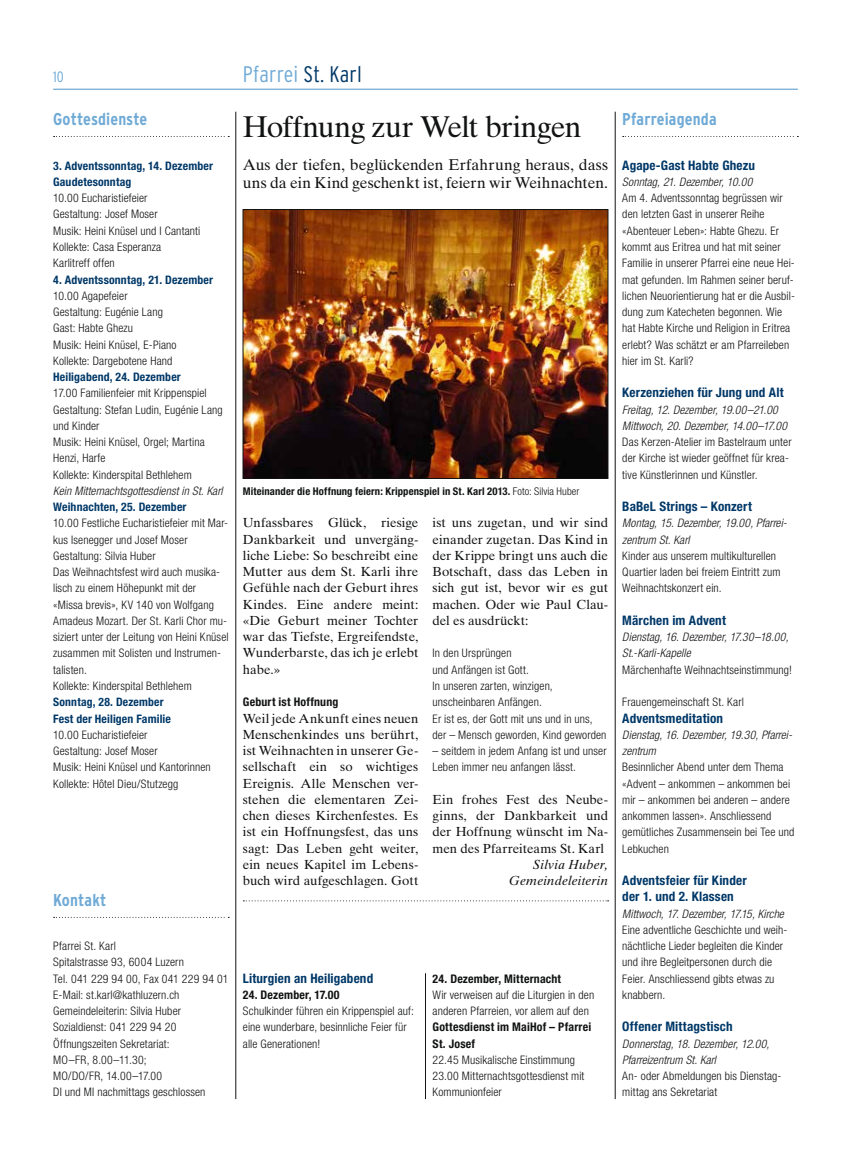
<style>
.page{position:relative;width:851px;height:1170px;background:#fff}
.page>*{position:absolute;margin:0;border:0;box-sizing:border-box;transform-origin:0 0}
.t1{font:30px "Times Ten LT Std";letter-spacing:-.025em;color:#111212}
.t2{font:300 condensed 22.5px "Interstate";letter-spacing:.01em;color:#70aad6}
.t3{font:700 condensed 17.12px "Interstate";letter-spacing:.005em;color:#70aad6}
.t4{font:15.62px/18.8px "Times Ten LT Std";color:#111212}
.t5{font:300 condensed 15px "Interstate";color:#70aad6}
.t6{font:13.12px/16.2px "Times Ten LT Std";color:#111212;text-align:justify}
.t7{font:700 condensed 13.12px/16.2px "Helvetica Neue LT Std";letter-spacing:.015em;color:#003868}
.t8{font:italic 13.12px/16.2px "Times Ten LT Std";letter-spacing:.01em;color:#111212;text-align:right}
.t9{font:700 condensed 11.88px/16.2px "Helvetica Neue LT Std";letter-spacing:.015em;color:#111212}
.t10{font:300 condensed 11.75px/16.2px "Helvetica Neue LT Std";letter-spacing:.01em;color:#111212}
.t11{font:italic 300 condensed 11.75px/16.2px "Helvetica Neue LT Std";letter-spacing:.01em;color:#111212}
.t12{font:700 condensed 11.75px/16.2px "Helvetica Neue LT Std";letter-spacing:.015em;color:#003868}
.t13{font:700 condensed 11.62px "Helvetica Neue LT Std";letter-spacing:.015em;color:#003868}
.t14{font:700 condensed 10.62px "Helvetica Neue LT Std";letter-spacing:.015em;color:#111212}
.s1{color:#003868}
.s2{font-weight:300}
</style>
<div class="page">
<svg style="left:622px;top:136px;width:176px;height:1px"></svg>
<hr style="left:53px;top:89px;width:744px;height:1px;background:#70aad6">
<svg style="left:54px;top:136px;width:175px;height:1px"></svg>
<hr style="left:235px;top:112px;width:1px;height:986px;background:#111212">
<hr style="left:615px;top:112px;width:1px;height:986px;background:#111212">
<svg style="left:54px;top:916px;width:175px;height:1px"></svg>
<svg style="left:243px;top:900px;width:365px;height:1px"></svg>
<hr style="left:425px;top:973px;width:1px;height:125px;background:#111212">
<img style="left:245px;top:211px;width:361px;height:265px">
<div style="left:243px;top:209px;width:365px;height:269px;border:1px solid #111212"></div>
<p class="t5" style="left:53px;top:68px;width:12px">10</p>
<h2 class="t2" style="left:243px;top:62px;width:120px">Pfarrei <span class="s1">St. Karl</span></h2>
<h3 class="t3" style="left:53px;top:110px;width:96px">Gottesdienste</h3>
<p class="t12" style="left:53px;top:157px;width:161px">3. Adventssonntag, 14. Dezember<br>Gaudetesonntag</p>
<p class="t10" style="left:53px;top:190px;width:149px">10.00 Eucharistiefeier<br>Gestaltung: Josef Moser<br>Musik: Heini Knüsel und I Cantanti<br>Kollekte: Casa Esperanza<br>Karlitreff offen</p>
<p class="t12" style="left:53px;top:271px;width:161px">4. Adventssonntag, 21. Dezember</p>
<p class="t10" style="left:53px;top:287px;width:125px">10.00 Agapefeier<br>Gestaltung: Eugénie Lang<br>Gast: Habte Ghezu<br>Musik: Heini Knüsel, E-Piano<br>Kollekte: Dargebotene Hand</p>
<p class="t12" style="left:53px;top:368px;width:129px">Heiligabend, 24. Dezember</p>
<p class="t10" style="left:53px;top:385px;width:171px">17.00 Familienfeier mit Krippenspiel<br>Gestaltung: Stefan Ludin, Eugénie Lang und Kinder<br>Musik: Heini Knüsel, Orgel; Martina<br>Henzi, Harfe<br>Kollekte: Kinderspital Bethlehem</p>
<p class="t11" style="left:53px;top:483px;width:171px">Kein Mitternachtsgottesdienst in St. Karl</p>
<p class="t12" style="left:53px;top:498px;width:135px">Weihnachten, 25. Dezember</p>
<p class="t10" style="left:53px;top:515px;width:177px">10.00 Festliche Eucharistiefeier mit Mar&shy;kus Isenegger und Josef Moser Gestaltung: Silvia Huber<br>Das Weihnachtsfest wird auch musika&shy;lisch zu einem Höhepunkt mit der «Missa brevis», KV 140 von Wolfgang Amadeus Mozart. Der St. Karli Chor mu&shy;siziert unter der Leitung von Heini Knüsel zusammen mit Solisten und Instrumen&shy;talisten.<br>Kollekte: Kinderspital Bethlehem</p>
<p class="t13" style="left:53px;top:695px;width:112px">Sonntag, 28. Dezember</p>
<p class="t12" style="left:53px;top:710px;width:119px">Fest der Heiligen Familie</p>
<p class="t10" style="left:53px;top:726px;width:159px">10.00 Eucharistiefeier<br>Gestaltung: Josef Moser<br>Musik: Heini Knüsel und Kantorinnen<br>Kollekte: Hôtel Dieu/Stutzegg</p>
<h1 class="t1" style="left:243px;top:109px;width:340px">Hoffnung zur Welt bringen</h1>
<h3 class="t4" style="left:243px;top:155px;width:366px">Aus der tiefen, beglückenden Erfahrung heraus, dass uns da ein Kind geschenkt ist, feiern wir Weihnachten.</h3>
<p class="t14" style="left:243px;top:484px;width:338px">Miteinander die Hoffnung feiern: Krippenspiel in St. Karl 2013. <span class="s2">Foto: Silvia Huber</span></p>
<p class="t6" style="left:243px;top:514px;width:177px">Unfassbares Glück, riesige Dankbarkeit und unvergäng&shy;liche Liebe: So beschreibt eine Mutter aus dem St. Karli ihre Gefühle nach der Geburt ihres Kindes. Eine andere meint: «Die Geburt meiner Tochter war das Tiefste, Ergreifendste, Wunderbarste, das ich je erlebt habe.»</p>
<p class="t9" style="left:243px;top:693px;width:97px">Geburt ist Hoffnung</p>
<p class="t6" style="left:243px;top:709px;width:177px">Weil jede Ankunft eines neuen Menschenkindes uns berührt, ist Weihnachten in unserer Ge&shy;sellschaft ein so wichtiges Ereignis. Alle Menschen ver&shy;stehen die elementaren Zei&shy;chen dieses Kirchenfestes. Es ist ein Hoffnungsfest, das uns sagt: Das Leben geht weiter, ein neues Kapitel im Lebens&shy;buch wird aufgeschlagen. Gott</p>
<p class="t6" style="left:432px;top:514px;width:177px">ist uns zugetan, und wir sind einander zugetan. Das Kind in der Krippe bringt uns auch die Botschaft, dass das Leben in sich gut ist, bevor wir es gut machen. Oder wie Paul Clau&shy;del es ausdrückt:</p>
<p class="t10" style="left:432px;top:645px;width:175px">In den Ursprüngen<br>und Anfängen ist Gott.<br>In unseren zarten, winzigen, unscheinbaren Anfängen.<br>Er ist es, der Gott mit uns und in uns, der – Mensch geworden, Kind geworden</p>
<p class="t10" style="left:432px;top:742px;width:175px">– seitdem in jedem Anfang ist und unser<br>Leben immer neu anfangen lässt.</p>
<p class="t6" style="left:432px;top:791px;width:177px">Ein frohes Fest des Neube&shy;ginns, der Dankbarkeit und der Hoffnung wünscht im Na&shy;men des Pfarreiteams St. Karl</p>
<p class="t8" style="left:509px;top:856px;width:101px">Silvia Huber,<br>Gemeindeleiterin</p>
<h3 class="t3" style="left:53px;top:890px;width:55px">Kontakt</h3>
<p class="t10" style="left:53px;top:937px;width:177px">Pfarrei St. Karl<br>Spitalstrasse 93, 6004 Luzern<br>Tel. 041 229 94 00, Fax 041 229 94 01<br>E-Mail: st.karl@kathluzern.ch<br>Gemeindeleiterin: Silvia Huber<br>Sozialdienst: 041 229 94 20<br>Öffnungszeiten Sekretariat:<br>MO–FR, 8.00–11.30;<br>MO/DO/FR, 14.00–17.00<br>DI und MI nachmittags geschlossen</p>
<p class="t7" style="left:243px;top:969px;width:132px">Liturgien an Heiligabend</p>
<p class="t9" style="left:243px;top:986px;width:98px">24. Dezember, 17.00</p>
<p class="t10" style="left:243px;top:1002px;width:173px">Schulkinder führen ein Krippenspiel auf: eine wunderbare, besinnliche Feier für alle Generationen!</p>
<p class="t9" style="left:432px;top:970px;width:130px">24. Dezember, Mitternacht</p>
<p class="t10" style="left:432px;top:986px;width:163px">Wir verweisen auf die Liturgien in den anderen Pfarreien, vor allem auf den</p>
<p class="t9" style="left:432px;top:1018px;width:160px">Gottesdienst im MaiHof – Pfarrei<br>St. Josef</p>
<p class="t10" style="left:432px;top:1051px;width:153px">22.45 Musikalische Einstimmung<br>23.00 Mitternachtsgottesdienst mit<br>Kommunionfeier</p>
<h3 class="t3" style="left:622px;top:110px;width:96px">Pfarreiagenda</h3>
<p class="t7" style="left:622px;top:157px;width:134px">Agape-Gast Habte Ghezu</p>
<p class="t11" style="left:622px;top:174px;width:132px">Sonntag, 21. Dezember, 10.00</p>
<p class="t10" style="left:622px;top:190px;width:174px">Am 4. Adventssonntag begrüssen wir den letzten Gast in unserer Reihe «Abenteuer Leben»: Habte Ghezu. Er kommt aus Eritrea und hat mit seiner Familie in unserer Pfarrei eine neue Hei&shy;mat gefunden. Im Rahmen seiner beruf&shy;lichen Neuorientierung hat er die Ausbil&shy;dung zum Katecheten begonnen. Wie hat Habte Kirche und Religion in Eritrea erlebt? Was schätzt er am Pfarreileben hier im St. Karli?</p>
<p class="t7" style="left:622px;top:384px;width:163px">Kerzenziehen für Jung und Alt</p>
<p class="t11" style="left:622px;top:401px;width:166px">Freitag, 12. Dezember, 19.00–21.00<br>Mittwoch, 20. Dezember, 14.00–17.00</p>
<p class="t10" style="left:622px;top:433px;width:171px">Das Kerzen-Atelier im Bastelraum unter der Kirche ist wieder geöffnet für krea&shy;tive Künstlerinnen und Künstler.</p>
<p class="t7" style="left:622px;top:498px;width:131px">BaBeL Strings – Konzert</p>
<p class="t11" style="left:622px;top:515px;width:166px">Montag, 15. Dezember, 19.00, Pfarrei&shy;zentrum St. Karl</p>
<p class="t10" style="left:622px;top:547px;width:160px">Kinder aus unserem multikulturellen<br>Quartier laden bei freiem Eintritt zum<br>Weihnachtskonzert ein.</p>
<p class="t7" style="left:622px;top:612px;width:105px">Märchen im Advent</p>
<p class="t11" style="left:622px;top:629px;width:168px">Dienstag, 16. Dezember, 17.30–18.00,<br>St.-Karli-Kapelle</p>
<p class="t10" style="left:622px;top:661px;width:171px">Märchenhafte Weihnachtseinstimmung!</p>
<p class="t10" style="left:622px;top:693px;width:123px">Frauengemeinschaft St. Karl</p>
<p class="t7" style="left:622px;top:709px;width:102px">Adventsmeditation</p>
<p class="t11" style="left:622px;top:726px;width:171px">Dienstag, 16. Dezember, 19.30, Pfarrei&shy;zentrum</p>
<p class="t10" style="left:622px;top:758px;width:173px">Besinnlicher Abend unter dem Thema «Advent – ankommen – ankommen bei mir – ankommen bei anderen – andere ankommen lassen». Anschliessend gemütliches Zusammensein bei Tee und<br>Lebkuchen</p>
<p class="t7" style="left:622px;top:872px;width:126px">Adventsfeier für Kinder der 1. und 2. Klassen</p>
<p class="t11" style="left:622px;top:905px;width:163px">Mittwoch, 17. Dezember, 17.15, Kirche</p>
<p class="t10" style="left:622px;top:921px;width:166px">Eine adventliche Geschichte und weih&shy;nächtliche Lieder begleiten die Kinder und ihre Begleitpersonen durch die<br>Feier. Anschliessend gibts etwas zu knabbern.</p>
<p class="t7" style="left:622px;top:1018px;width:112px">Offener Mittagstisch</p>
<p class="t11" style="left:622px;top:1035px;width:148px">Donnerstag, 18. Dezember, 12.00,<br>Pfarreizentrum St. Karl</p>
<p class="t10" style="left:622px;top:1067px;width:159px">An- oder Abmeldungen bis Dienstag&shy;mittag ans Sekretariat</p>
</div>
